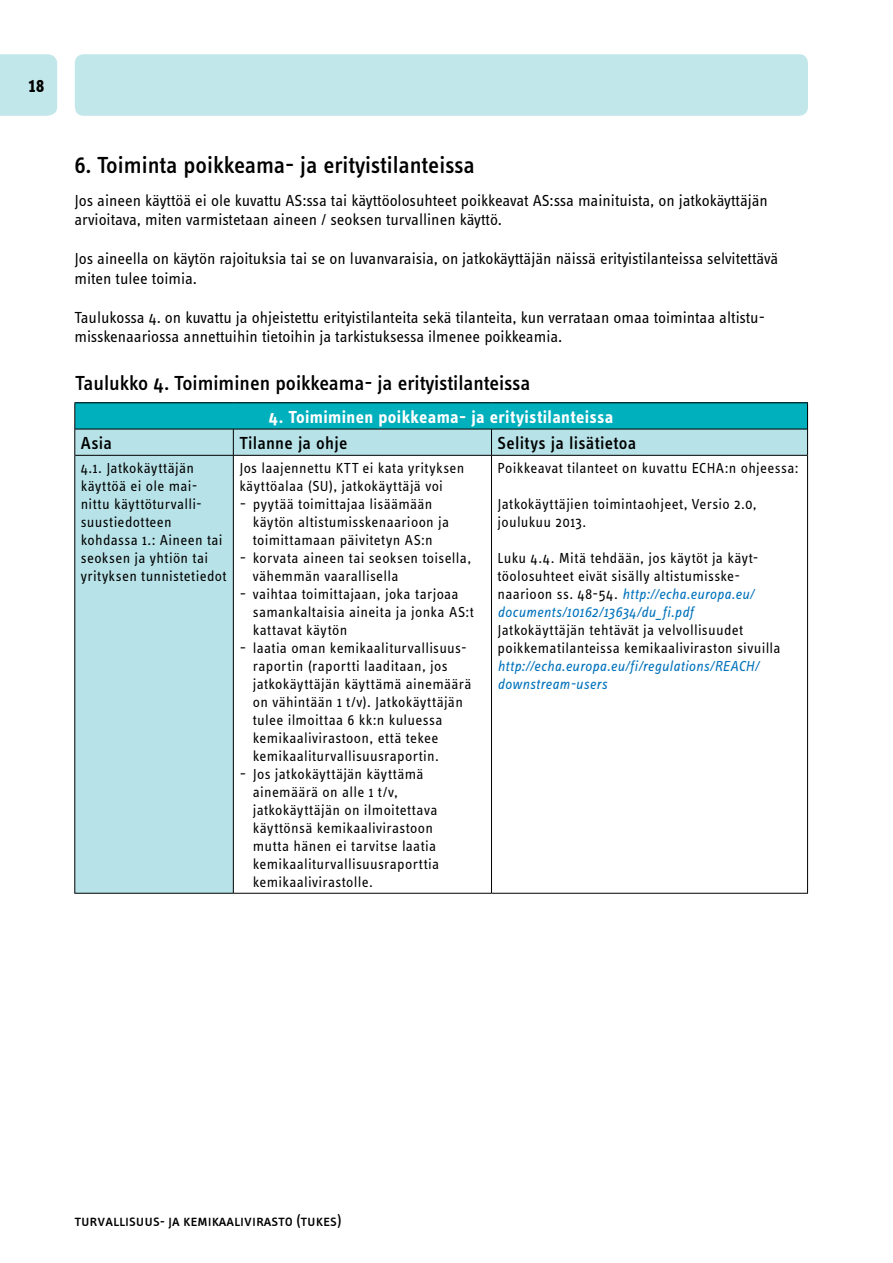
<style>
.page{position:relative;width:893px;height:1263px;background:#fff}
.page>*{position:absolute;margin:0;border:0;box-sizing:border-box;transform-origin:0 0}
.t1{font:500 24px "Info Text OT";letter-spacing:-.005em;color:#000}
.t2{font:500 21px "Info Text OT";color:#000}
.t3{font:19.35px "Info Text Bold Caps";color:#000}
.t4{font:700 18px "Info Text OT";letter-spacing:.02em;color:#fff}
.t5{font:500 18px "Info Text OT";letter-spacing:.015em;color:#000}
.t6{font:16.5px/19.5px "Info Text OT";color:#000}
.t7{font:16.5px "Info Text Book Caps";color:#000}
.t8{font:15px/18px "Info Text OT";letter-spacing:.02em;color:#000}
.t9{font:italic 15px/18px "Info Text OT";letter-spacing:.02em;color:#0072bc}
.s1{font-style:italic;color:#0072bc}
</style>
<div class="page">
<div style="left:0;top:54px;width:57px;height:62px;background:#c2e7ea"></div>
<div style="left:75px;top:54px;width:733px;height:62px;background:#c2e7ea;border-radius:9px"></div>
<div style="left:75px;top:403px;width:732px;height:26px;background:#00b0bd"></div>
<svg style="left:75px;top:430px;width:732px;height:463px"></svg>
<svg style="left:233px;top:430px;width:1px;height:25px"></svg>
<svg style="left:491px;top:430px;width:1px;height:25px"></svg>
<hr style="left:75px;top:455px;width:158px;height:1px;background:#000">
<hr style="left:233px;top:455px;width:258px;height:1px;background:#000">
<hr style="left:233px;top:455px;width:1px;height:438px;background:#000">
<hr style="left:491px;top:455px;width:316px;height:1px;background:#000">
<hr style="left:491px;top:455px;width:1px;height:438px;background:#000">
<hr style="left:74px;top:455px;width:1px;height:438px;background:#000">
<hr style="left:807px;top:455px;width:1px;height:438px;background:#000">
<hr style="left:74px;top:402px;width:159px;height:1px;background:#000">
<svg style="left:74px;top:403px;width:1px;height:52px"></svg>
<hr style="left:233px;top:402px;width:258px;height:1px;background:#000">
<hr style="left:491px;top:402px;width:317px;height:1px;background:#000">
<svg style="left:807px;top:403px;width:1px;height:52px"></svg>
<hr style="left:75px;top:429px;width:158px;height:1px;background:#000">
<hr style="left:233px;top:429px;width:258px;height:1px;background:#000">
<hr style="left:491px;top:429px;width:316px;height:1px;background:#000">
<hr style="left:74px;top:893px;width:159px;height:1px;background:#000">
<hr style="left:233px;top:893px;width:258px;height:1px;background:#000">
<hr style="left:491px;top:893px;width:317px;height:1px;background:#000">
<p class="t3" style="left:28px;top:74px;width:18px">18</p>
<h1 class="t1" style="left:74px;top:151px;width:402px">6. Toiminta poikkeama- ja erityistilanteissa</h1>
<p class="t6" style="left:74px;top:190px;width:695px">Jos aineen käyttöä ei ole kuvattu AS:ssa tai käyttöolosuhteet poikkeavat AS:ssa mainituista, on jatkokäyttäjän arvioitava, miten varmistetaan aineen / seoksen turvallinen käyttö.</p>
<p class="t6" style="left:74px;top:248px;width:705px">Jos aineella on käytön rajoituksia tai se on luvanvaraisia, on jatkokäyttäjän näissä erityistilanteissa selvitettävä miten tulee toimia.</p>
<p class="t6" style="left:74px;top:307px;width:692px">Taulukossa 4. on kuvattu ja ohjeistettu erityistilanteita sekä tilanteita, kun verrataan omaa toimintaa altistu&shy;misskenaariossa annettuihin tietoihin ja tarkistuksessa ilmenee poikkeamia.</p>
<h2 class="t2" style="left:75px;top:371px;width:457px">Taulukko 4. Toimiminen poikkeama- ja erityistilanteissa</h2>
<p class="t4" style="left:269px;top:406px;width:346px">4. Toimiminen poikkeama- ja erityistilanteissa</p>
<p class="t5" style="left:81px;top:433px;width:33px">Asia</p>
<p class="t5" style="left:239px;top:433px;width:110px">Tilanne ja ohje</p>
<p class="t5" style="left:497px;top:433px;width:140px">Selitys ja lisätietoa</p>
<p class="t8" style="left:81px;top:459px;width:147px">4.1. Jatkokäyttäjän käyttöä ei ole mai&shy;nittu käyttöturvalli&shy;suustiedotteen kohdassa 1.: Aineen tai seoksen ja yhtiön tai yrityksen tunnistetiedot</p>
<p class="t8" style="left:239px;top:459px;width:227px">Jos laajennettu KTT ei kata yrityksen käyttöalaa (SU), jatkokäyttäjä voi<br>− pyytää toimittajaa lisäämään</p>
<p class="t8" style="left:497px;top:459px;width:303px">Poikkeavat tilanteet on kuvattu ECHA:n ohjeessa:</p>
<p class="t8" style="left:497px;top:495px;width:261px">Jatkokäyttäjien toimintaohjeet, Versio 2.0, joulukuu 2013.</p>
<p class="t8" style="left:497px;top:549px;width:263px">Luku 4.4. Mitä tehdään, jos käytöt ja käyt&shy;töolosuhteet eivät sisälly altistumisske&shy;naarioon ss. 48-54. <span class="s1">http://echa.europa.eu/ documents/10162/13634/du_fi.pdf</span></p>
<p class="t8" style="left:497px;top:621px;width:285px">Jatkokäyttäjän tehtävät ja velvollisuudet poikkematilanteissa kemikaaliviraston sivuilla</p>
<p class="t9" style="left:497px;top:657px;width:263px">http://echa.europa.eu/fi/regulations/REACH/ downstream-users</p>
<p class="t8" style="left:253px;top:513px;width:198px">käytön altistumisskenaarioon ja</p>
<p class="t8" style="left:253px;top:531px;width:181px">toimittamaan päivitetyn AS:n</p>
<p class="t8" style="left:239px;top:549px;width:233px">− korvata aineen tai seoksen toisella,</p>
<p class="t8" style="left:253px;top:567px;width:147px">vähemmän vaarallisella</p>
<p class="t8" style="left:239px;top:585px;width:221px">− vaihtaa toimittajaan, joka tarjoaa</p>
<p class="t8" style="left:253px;top:603px;width:223px">samankaltaisia aineita ja jonka AS:t</p>
<p class="t8" style="left:253px;top:621px;width:96px">kattavat käytön</p>
<p class="t8" style="left:239px;top:639px;width:229px">− laatia oman kemikaaliturvallisuus-</p>
<p class="t8" style="left:253px;top:657px;width:196px">raportin (raportti laaditaan, jos</p>
<p class="t8" style="left:253px;top:675px;width:220px">jatkokäyttäjän käyttämä ainemäärä</p>
<p class="t8" style="left:253px;top:693px;width:212px">on vähintään 1 t/v). Jatkokäyttäjän</p>
<p class="t8" style="left:253px;top:711px;width:191px">tulee ilmoittaa 6 kk:n kuluessa</p>
<p class="t8" style="left:253px;top:729px;width:187px">kemikaalivirastoon, että tekee</p>
<p class="t8" style="left:253px;top:747px;width:188px">kemikaaliturvallisuusraportin.</p>
<p class="t8" style="left:239px;top:765px;width:186px">− Jos jatkokäyttäjän käyttämä</p>
<p class="t8" style="left:253px;top:783px;width:146px">ainemäärä on alle 1 t/v,</p>
<p class="t8" style="left:253px;top:801px;width:186px">jatkokäyttäjän on ilmoitettava</p>
<p class="t8" style="left:253px;top:819px;width:182px">käyttönsä kemikaalivirastoon</p>
<p class="t8" style="left:253px;top:837px;width:185px">mutta hänen ei tarvitse laatia</p>
<p class="t8" style="left:253px;top:855px;width:188px">kemikaaliturvallisuusraporttia</p>
<p class="t8" style="left:253px;top:873px;width:122px">kemikaalivirastolle.</p>
<p class="t7" style="left:75px;top:1211px;width:269px">turvallisuus- ja kemikaalivirasto (tukes)</p>
</div>
